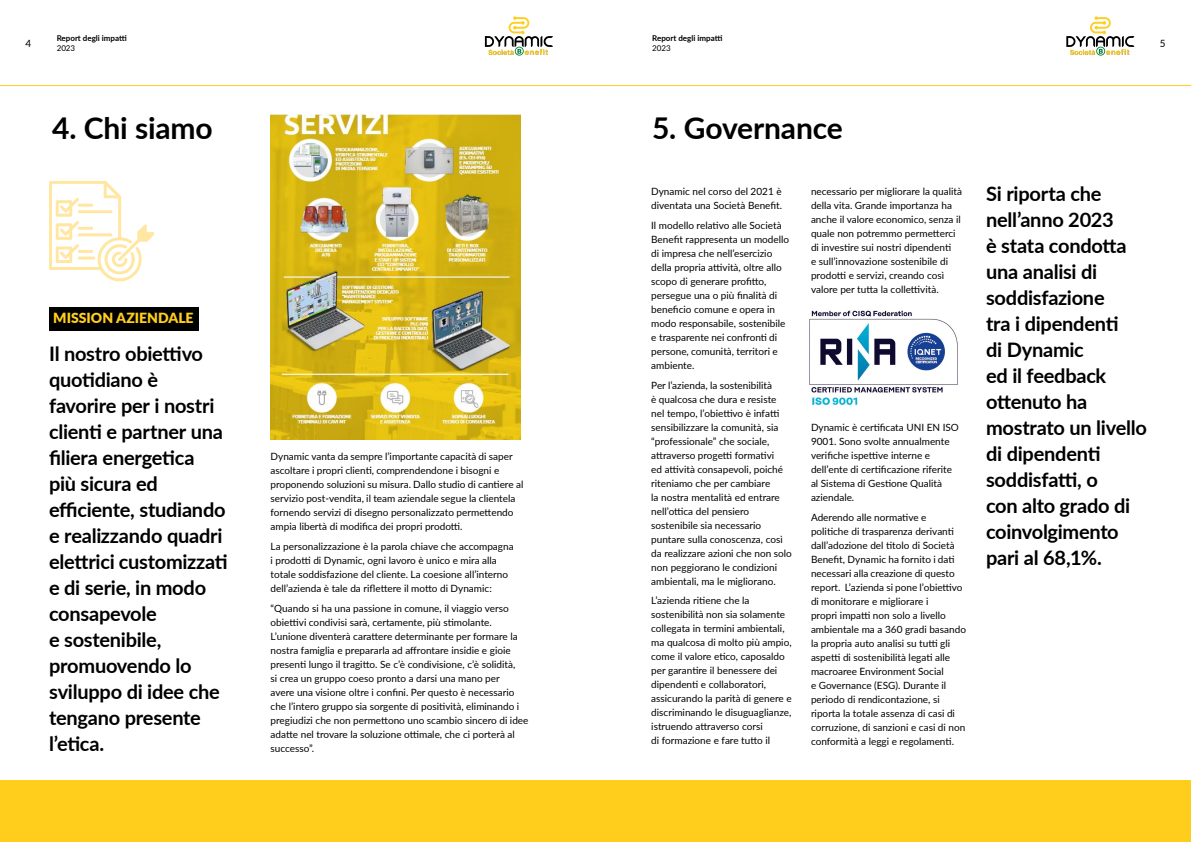
<style>
.page{position:relative;width:1191px;height:842px;background:#fff}
.page>*{position:absolute;margin:0;border:0;box-sizing:border-box;transform-origin:0 0}
.t1{font:700 30px "Lato";letter-spacing:-.005em;color:#000}
.t2{font:700 20px/26px "Lato";letter-spacing:-.015em;color:#000}
.t3{font:900 14px "Lato";color:#ffcd1c}
.t4{font:10px/14px "Lato";color:#000}
.t5{font:700 8px "Lato";color:#000}
.t6{font:8px "Lato";color:#000}
</style>
<div class="page">
<div style="left:0;top:780px;width:1191px;height:62px;background:#ffcd1c"></div>
<div style="left:49px;top:307px;width:149px;height:23px;background:#000"></div>
<svg style="left:49px;top:181px;width:105px;height:100px"></svg>
<img style="left:271px;top:115px;width:249px;height:324px">
<img style="left:809px;top:310px;width:149px;height:95px">
<svg style="left:485px;top:16px;width:68px;height:40px"></svg>
<svg style="left:1066px;top:16px;width:68px;height:40px"></svg>
<hr style="left:0;top:85px;width:595px;height:1px;background:#ffcd1c">
<hr style="left:595px;top:85px;width:596px;height:1px;background:#ffcd1c">
<p class="t5" style="left:57px;top:32px;width:72px">Report degli impatti</p>
<p class="t6" style="left:57px;top:42px;width:20px">2023</p>
<p class="t5" style="left:652px;top:32px;width:72px">Report degli impatti</p>
<p class="t6" style="left:652px;top:42px;width:20px">2023</p>
<p class="t4" style="left:25px;top:35px;width:7px">4</p>
<p class="t4" style="left:1159px;top:35px;width:7px">5</p>
<h1 class="t1" style="left:52px;top:106px;width:162px">4. Chi siamo</h1>
<h1 class="t1" style="left:652px;top:106px;width:192px">5. Governance</h1>
<h3 class="t3" style="left:53px;top:308px;width:142px">MISSION AZIENDALE</h3>
<p class="t2" style="left:49px;top:340px;width:180px">Il nostro obiettivo quotidiano è favorire per i nostri clienti e partner una filiera energetica<br>più sicura ed efficiente, studiando e realizzando quadri elettrici customizzati e di serie, in modo consapevole<br>e sostenibile, promuovendo lo sviluppo di idee che tengano presente l’etica.</p>
<p class="t4" style="left:271px;top:449px;width:254px">Dynamic vanta da sempre l’importante capacità di saper ascoltare i propri clienti, comprendendone i bisogni e proponendo soluzioni su misura. Dallo studio di cantiere al servizio post-vendita, il team aziendale segue la clientela fornendo servizi di disegno personalizzato permettendo ampia libertà di modifica dei propri prodotti.</p>
<p class="t4" style="left:271px;top:539px;width:245px">La personalizzazione è la parola chiave che accompagna i prodotti di Dynamic, ogni lavoro è unico e mira alla totale soddisfazione del cliente. La coesione all’interno dell’azienda è tale da riflettere il motto di Dynamic:</p>
<p class="t4" style="left:271px;top:600px;width:259px">“Quando si ha una passione in comune, il viaggio verso obiettivi condivisi sarà, certamente, più stimolante.<br>L’unione diventerà carattere determinante per formare la nostra famiglia e prepararla ad affrontare insidie e gioie presenti lungo il tragitto. Se c’è condivisione, c’è solidità,<br>si crea un gruppo coeso pronto a darsi una mano per<br>avere una visione oltre i confini. Per questo è necessario che l’intero gruppo sia sorgente di positività, eliminando i pregiudizi che non permettono uno scambio sincero di idee adatte nel trovare la soluzione ottimale, che ci porterà al successo”.</p>
<p class="t4" style="left:651px;top:184px;width:132px">Dynamic nel corso del 2021 è diventata una Società Benefit.</p>
<p class="t4" style="left:651px;top:218px;width:139px">Il modello relativo alle Società<br>Benefit rappresenta un modello di impresa che nell’esercizio della propria attività, oltre allo scopo di generare profitto, persegue una o più finalità di beneficio comune e opera in modo responsabile, sostenibile e trasparente nei confronti di persone, comunità, territori e ambiente.</p>
<p class="t4" style="left:651px;top:378px;width:142px">Per l’azienda, la sostenibilità<br>è qualcosa che dura e resiste nel tempo, l’obiettivo è infatti sensibilizzare la comunità, sia “professionale” che sociale, attraverso progetti formativi<br>ed attività consapevoli, poiché riteniamo che per cambiare<br>la nostra mentalità ed entrare nell’ottica del pensiero sostenibile sia necessario puntare sulla conoscenza, così da realizzare azioni che non solo non peggiorano le condizioni ambientali, ma le migliorano.</p>
<p class="t4" style="left:651px;top:593px;width:142px">L’azienda ritiene che la sostenibilità non sia solamente collegata in termini ambientali, ma qualcosa di molto più ampio, come il valore etico, caposaldo per garantire il benessere dei dipendenti e collaboratori, assicurando la parità di genere e discriminando le disuguaglianze, istruendo attraverso corsi<br>di formazione e fare tutto il</p>
<p class="t4" style="left:811px;top:184px;width:152px">necessario per migliorare la qualità della vita. Grande importanza ha anche il valore economico, senza il quale non potremmo permetterci di investire sui nostri dipendenti<br>e sull’innovazione sostenibile di prodotti e servizi, creando così valore per tutta la collettività.</p>
<p class="t4" style="left:811px;top:420px;width:149px">Dynamic è certificata UNI EN ISO<br>9001. Sono svolte annualmente verifiche ispettive interne e dell’ente di certificazione riferite al Sistema di Gestione Qualità aziendale.</p>
<p class="t4" style="left:811px;top:510px;width:156px">Aderendo alle normative e politiche di trasparenza derivanti dall’adozione del titolo di Società Benefit, Dynamic ha fornito i dati necessari alla creazione di questo report. L’azienda si pone l’obiettivo di monitorare e migliorare i<br>propri impatti non solo a livello ambientale ma a 360 gradi basando la propria auto analisi su tutti gli aspetti di sostenibilità legati alle macroaree Environment Social<br>e Governance (ESG). Durante il periodo di rendicontazione, si riporta la totale assenza di casi di corruzione, di sanzioni e casi di non conformità a leggi e regolamenti.</p>
<h2 class="t2" style="left:986px;top:180px;width:162px">Si riporta che nell’anno 2023<br>è stata condotta una analisi di soddisfazione<br>tra i dipendenti<br>di Dynamic<br>ed il feedback ottenuto ha mostrato un livello di dipendenti soddisfatti, o<br>con alto grado di coinvolgimento pari al 68,1%.</h2>
</div>
